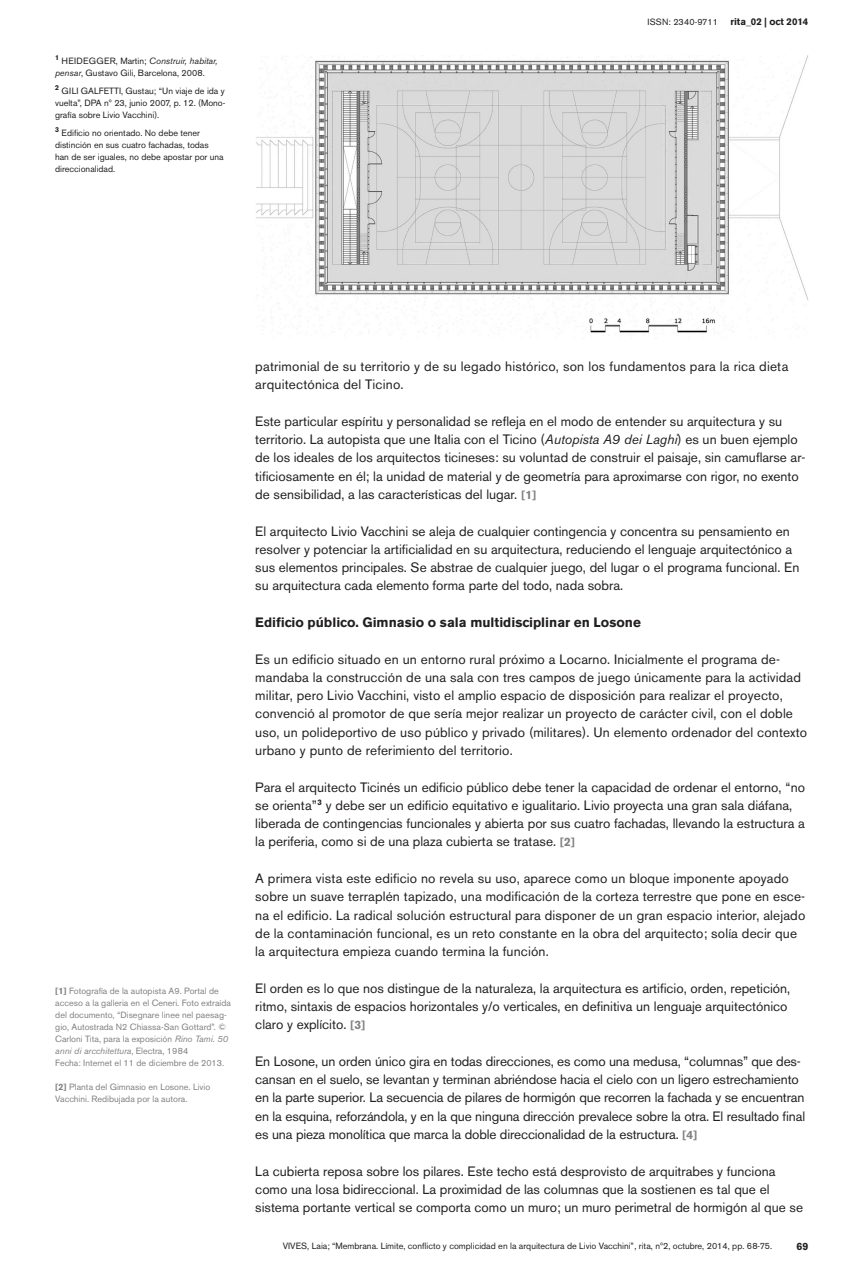
<style>
.page{position:relative;width:851px;height:1276px;background:#fff}
.page>*{position:absolute;margin:0;border:0;box-sizing:border-box;transform-origin:0 0}
.t1{font:13.5px/18.3px "Akzidenz Grotesk BE";color:#231f20}
.t2{font:700 13.5px "Akzidenz Grotesk BE";color:#231f20}
.t3{font:700 10.5px "Akzidenz Grotesk BE";color:#231f20}
.t4{font:700 9.75px "Akzidenz Grotesk BE";color:#231f20}
.t5{font:9px/12px "Akzidenz Grotesk BE";color:#231f20}
.figuras{font:9px/12px "Akzidenz Grotesk BE";color:#808285}
.t6{font:9px "Akzidenz Grotesk BE";letter-spacing:.02em;color:#231f20}
.s1{font-style:italic}
.s2{font-weight:700}
.s3{font-weight:700;font-size:12px;color:#808285}
</style>
<div class="page">
<img style="left:256px;top:55px;width:552px;height:284px">
<p class="t5" style="left:55px;top:55px;width:164px"><sup>1</sup> HEIDEGGER, Martin; <span class="s1">Construir, habitar, pensar</span>, Gustavo Gili, Barcelona, 2008.</p>
<p class="t5" style="left:55px;top:85px;width:172px;text-align:justify"><sup>2</sup> GILI GALFETTI, Gustau; “Un viaje de ida y vuelta”, DPA nº 23, junio 2007, p. 12. (Mono&shy;grafía sobre Livio Vacchini).</p>
<p class="t5" style="left:55px;top:127px;width:170px"><sup>3</sup> Edificio no orientado. No debe tener distinción en sus cuatro fachadas, todas han de ser iguales, no debe apostar por una direccionalidad.</p>
<p class="t6" style="left:647px;top:17px;width:72px">ISSN: 2340-9711</p>
<p class="t4" style="left:730px;top:16px;width:79px">rita_02 | oct 2014</p>
<p class="figuras" style="left:55px;top:985px;width:177px"><span class="s2">[1]</span> Fotografía de la autopista A9. Portal de acceso a la galleria en el Ceneri. Foto extraída del documento, “Disegnare linee nel paesag&shy;gio, Autostrada N2 Chiassa-San Gottard”. © Carloni Tita, para la exposición <span class="s1">Rino Tami. 50 anni di arcchitettura</span>, Electra, 1984</p>
<p class="figuras" style="left:55px;top:1057px;width:170px">Fecha: Internet el 11 de diciembre de 2013.</p>
<p class="figuras" style="left:55px;top:1081px;width:156px"><span class="s2">[2]</span> Planta del Gimnasio en Losone. Livio<br>Vacchini. Redibujada por la autora.</p>
<p class="t1" style="left:255px;top:357px;width:534px">patrimonial de su territorio y de su legado histórico, son los fundamentos para la rica dieta arquitectónica del Ticino.</p>
<p class="t1" style="left:255px;top:412px;width:551px">Este particular espíritu y personalidad se refleja en el modo de entender su arquitectura y su territorio. La autopista que une Italia con el Ticino (<span class="s1">Autopista A9 dei Laghi</span>) es un buen ejemplo de los ideales de los arquitectos ticineses: su voluntad de construir el paisaje, sin camuflarse ar&shy;tificiosamente en él; la unidad de material y de geometría para aproximarse con rigor, no exento de sensibilidad, a las características del lugar. <span class="s3">[1]</span></p>
<p class="t1" style="left:255px;top:522px;width:545px">El arquitecto Livio Vacchini se aleja de cualquier contingencia y concentra su pensamiento en resolver y potenciar la artificialidad en su arquitectura, reduciendo el lenguaje arquitectónico a sus elementos principales. Se abstrae de cualquier juego, del lugar o el programa funcional. En su arquitectura cada elemento forma parte del todo, nada sobra.</p>
<p class="t2" style="left:255px;top:614px;width:387px">Edificio público. Gimnasio o sala multidisciplinar en Losone</p>
<p class="t1" style="left:255px;top:650px;width:553px">Es un edificio situado en un entorno rural próximo a Locarno. Inicialmente el programa de&shy;mandaba la construcción de una sala con tres campos de juego únicamente para la actividad militar, pero Livio Vacchini, visto el amplio espacio de disposición para realizar el proyecto, convenció al promotor de que sería mejor realizar un proyecto de carácter civil, con el doble uso, un polideportivo de uso público y privado (militares). Un elemento ordenador del contexto urbano y punto de referimiento del territorio.</p>
<p class="t1" style="left:255px;top:778px;width:551px">Para el arquitecto Ticinés un edificio público debe tener la capacidad de ordenar el entorno, “no se orienta”<sup>3</sup> y debe ser un edificio equitativo e igualitario. Livio proyecta una gran sala diáfana, liberada de contingencias funcionales y abierta por sus cuatro fachadas, llevando la estructura a la periferia, como si de una plaza cubierta se tratase. <span class="s3">[2]</span></p>
<p class="t1" style="left:255px;top:869px;width:551px">A primera vista este edificio no revela su uso, aparece como un bloque imponente apoyado sobre un suave terraplén tapizado, una modificación de la corteza terrestre que pone en esce&shy;na el edificio. La radical solución estructural para disponer de un gran espacio interior, alejado de la contaminación funcional, es un reto constante en la obra del arquitecto; solía decir que la arquitectura empieza cuando termina la función.</p>
<p class="t1" style="left:255px;top:979px;width:536px">El orden es lo que nos distingue de la naturaleza, la arquitectura es artificio, orden, repetición, ritmo, sintaxis de espacios horizontales y/o verticales, en definitiva un lenguaje arquitectónico claro y explícito. <span class="s3">[3]</span></p>
<p class="t1" style="left:255px;top:1052px;width:551px">En Losone, un orden único gira en todas direcciones, es como una medusa, “columnas” que des&shy;cansan en el suelo, se levantan y terminan abriéndose hacia el cielo con un ligero estrechamiento en la parte superior. La secuencia de pilares de hormigón que recorren la fachada y se encuentran en la esquina, reforzándola, y en la que ninguna dirección prevalece sobre la otra. El resultado final es una pieza monolítica que marca la doble direccionalidad de la estructura. <span class="s3">[4]</span></p>
<p class="t1" style="left:255px;top:1161px;width:549px">La cubierta reposa sobre los pilares. Este techo está desprovisto de arquitrabes y funciona como una losa bidireccional. La proximidad de las columnas que la sostienen es tal que el sistema portante vertical se comporta como un muro; un muro perimetral de hormigón al que se</p>
<p class="t5" style="left:283px;top:1239px;width:491px">VIVES, Laia; “Membrana. Límite, conflicto y complicidad en la arquitectura de Livio Vacchini”, rita, nº2, octubre, 2014, pp. 68-75.</p>
<p class="t3" style="left:796px;top:1240px;width:14px">69</p>
</div>
